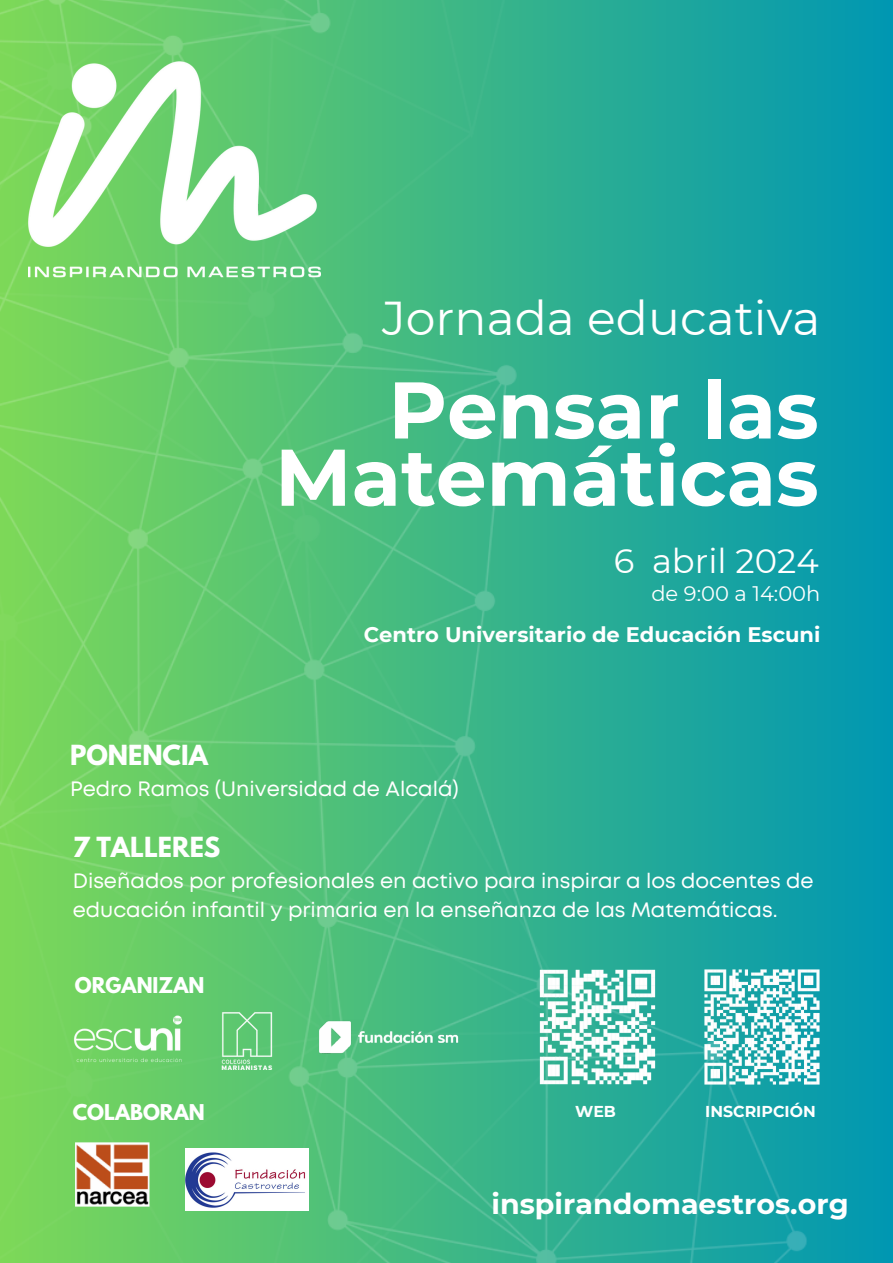
<style>
.page{position:relative;width:893px;height:1263px;background:#fff}
.page>*{position:absolute;margin:0;border:0;box-sizing:border-box;transform-origin:0 0}
.t1{font:700 80.18px/67.3px "Montserrat";color:#fff;text-align:right}
.t2{font:47.4px "Montserrat";color:#fff}
.t3{font:33.83px "Montserrat";color:#fff}
.t4{font:700 28.5px "Montserrat";color:#fff}
.t5{font:700 24.53px "League Spartan";color:#fff}
.t6{font:700 21px "Montserrat";color:#fff}
.t7{font:21px "Montserrat";color:#fff}
.t8{font:20.77px/28.7px "Mont";color:#fff}
.t9{font:700 19.27px "League Spartan";color:#fff}
.t10{font:700 15.75px "Montserrat";color:#fff}
</style>
<div class="page">
<img style="left:0;top:0;width:893px;height:1263px">
<img style="left:28px;top:29px;width:293px;height:280px">
<img style="left:524px;top:954px;width:146px;height:146px">
<img style="left:693px;top:958px;width:138px;height:138px">
<img style="left:175px;top:1010px;width:145px;height:60px">
<img style="left:54px;top:1008px;width:149px;height:61px">
<img style="left:319px;top:1008px;width:140px;height:58px">
<img style="left:41px;top:1139px;width:144px;height:72px">
<img style="left:185px;top:1149px;width:123px;height:62px">
<p class="t2" style="left:382px;top:289px;width:440px">Jornada educativa</p>
<p class="t1" style="left:275px;top:376px;width:545px">Pensar las<br>Matemáticas</p>
<p class="t3" style="left:614px;top:540px;width:206px">6 abril 2024</p>
<p class="t7" style="left:651px;top:581px;width:170px">de 9:00 a 14:00h</p>
<p class="t6" style="left:364px;top:622px;width:458px">Centro Universitario de Educación Escuni</p>
<p class="t5" style="left:70px;top:743px;width:139px">PONENCIA</p>
<p class="t8" style="left:70px;top:776px;width:390px">Pedro Ramos (Universidad de Alcalá)</p>
<h5 class="t5" style="left:73px;top:835px;width:149px">7 TALLERES</h5>
<p class="t8" style="left:73px;top:868px;width:742px">Diseñados por profesionales en activo para inspirar a los docentes de educación infantil y primaria en la enseñanza de las Matemáticas.</p>
<p class="t9" style="left:75px;top:976px;width:131px">ORGANIZAN</p>
<p class="t9" style="left:73px;top:1102px;width:134px">COLABORAN</p>
<h5 class="t10" style="left:575px;top:1102px;width:42px">WEB</h5>
<p class="t10" style="left:705px;top:1102px;width:112px">INSCRIPCIÓN</p>
<p class="t4" style="left:491px;top:1186px;width:358px">inspirandomaestros.org</p>
</div>
